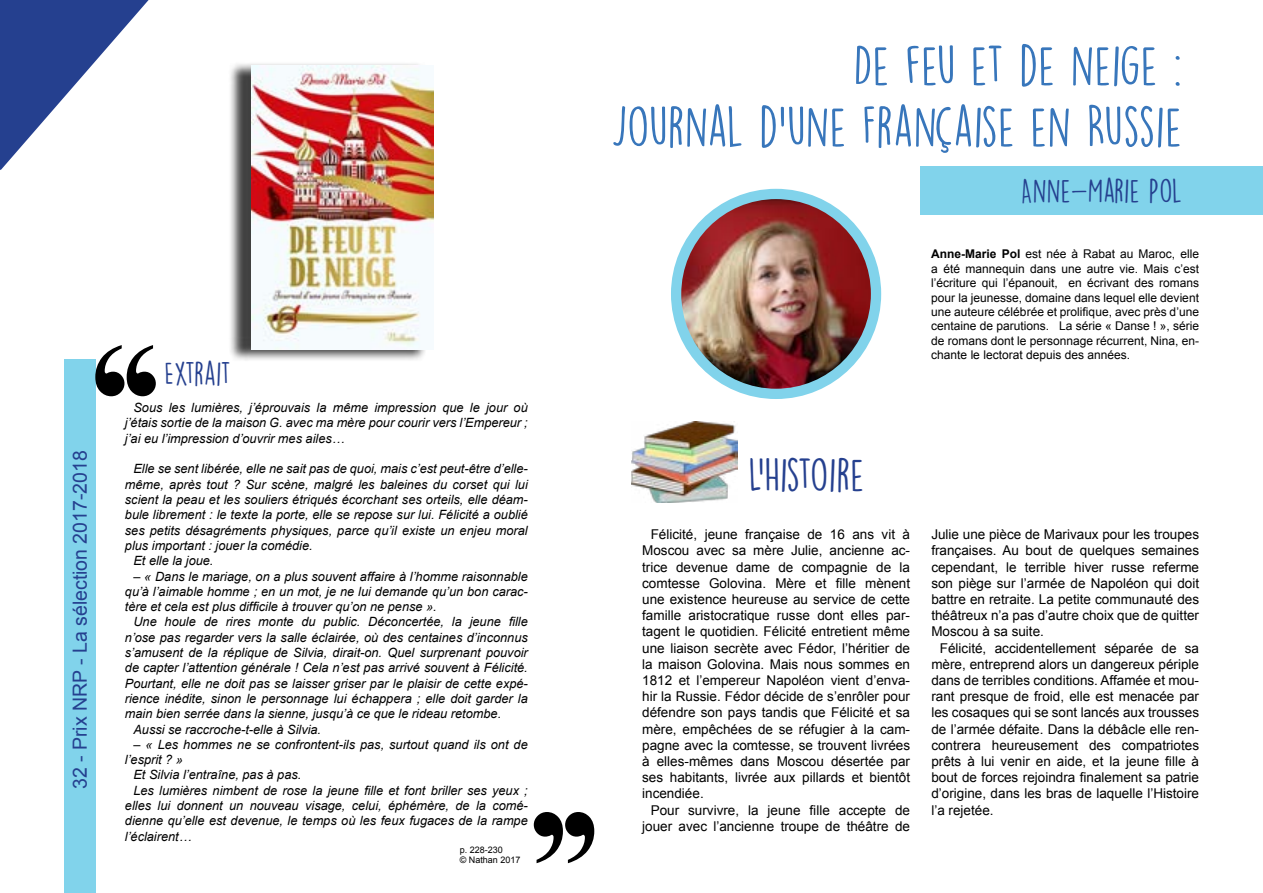
<style>
.page{position:relative;width:1263px;height:893px;background:#fff}
.page>*{position:absolute;margin:0;border:0;box-sizing:border-box;transform-origin:0 0}
.t1{font:700 157.5px "Times New Roman";color:#000}
.t2{font:51px/61.2px "DK Lemon Yellow Sun";color:#3876bb;text-align:right}
.t3{font:42px "DK Lemon Yellow Sun";color:#25408f}
.t4{font:30px "DK Lemon Yellow Sun";color:#25408f}
.t5{font:19.5px "Arial";color:#25408f}
.t6{font:13.5px/16.2px "Arial";color:#000;text-align:justify}
.t7{font:italic 12.75px/15.3px "Arial";color:#000;text-align:justify}
.t8{font:12px/14.4px "Arial";color:#000;text-align:justify}
.t9{font:9px/10.8px "Arial";color:#000}
.s1{font-weight:700}
</style>
<div class="page">
<div style="left:64px;top:359px;width:32px;height:534px;background:#81d3eb"></div>
<img style="left:631px;top:422px;width:107px;height:80px">
<svg style="left:0;top:0;width:149px;height:170px"></svg>
<img style="left:676px;top:194px;width:200px;height:200px;border-radius:100px">
<div style="left:671px;top:189px;width:210px;height:210px;border:10px solid #81d3eb;border-radius:50%"></div>
<div style="left:229px;top:62px;width:198px;height:300px;background:#000;opacity:.75"></div>
<img style="left:251px;top:66px;width:182px;height:284px">
<div style="left:921px;top:166px;width:342px;height:49px;background:#81d3eb"></div>
<h2 class="t2" style="left:611px;top:35px;width:573px">DE FEU ET DE NEIGE :<br>JOURNAL D’UNE FRANÇAISE EN RUSSIE</h2>
<h1 class="t1" style="left:84px;top:290px;width:85px">‘‘</h1>
<h3 class="t4" style="left:164px;top:356px;width:68px">EXTRAIT</h3>
<p class="t7" style="left:125px;top:400px;width:404px;text-indent:9px">Sous les lumières, j’éprouvais la même impression que le jour où j’étais sortie de la maison G. avec ma mère pour courir vers l’Empereur ; j’ai eu l’impression d’ouvrir mes ailes…</p>
<p class="t7" style="left:133px;top:461px;width:396px">Elle se sent libérée, elle ne sait pas de quoi, mais c’est peut-être d’elle-</p>
<p class="t7" style="left:125px;top:477px;width:404px">même, après tout ? Sur scène, malgré les baleines du corset qui lui</p>
<p class="t7" style="left:125px;top:492px;width:404px">scient la peau et les souliers étriqués écorchant ses orteils, elle déam-</p>
<p class="t7" style="left:125px;top:507px;width:404px">bule librement : le texte la porte, elle se repose sur lui. Félicité a oublié</p>
<p class="t7" style="left:125px;top:523px;width:404px">ses petits désagréments physiques, parce qu’il existe un enjeu moral</p>
<p class="t7" style="left:125px;top:538px;width:189px">plus important : jouer la comédie.</p>
<p class="t7" style="left:133px;top:553px;width:82px">Et elle la joue.</p>
<p class="t7" style="left:125px;top:569px;width:404px;text-indent:9px">– « Dans le mariage, on a plus souvent affaire à l’homme raisonnable qu’à l’aimable homme ; en un mot, je ne lui demande qu’un bon carac&shy;tère et cela est plus difficile à trouver qu’on ne pense ».</p>
<p class="t7" style="left:133px;top:614px;width:396px">Une houle de rires monte du public. Déconcertée, la jeune fille</p>
<p class="t7" style="left:125px;top:630px;width:404px">n’ose pas regarder vers la salle éclairée, où des centaines d’inconnus</p>
<p class="t7" style="left:125px;top:645px;width:404px">s’amusent de la réplique de Silvia, dirait-on. Quel surprenant pouvoir</p>
<p class="t7" style="left:125px;top:660px;width:404px">de capter l’attention générale ! Cela n’est pas arrivé souvent à Félicité.</p>
<p class="t7" style="left:125px;top:676px;width:404px">Pourtant, elle ne doit pas se laisser griser par le plaisir de cette expé-</p>
<p class="t7" style="left:125px;top:691px;width:404px">rience inédite, sinon le personnage lui échappera ; elle doit garder la</p>
<p class="t7" style="left:125px;top:706px;width:378px">main bien serrée dans la sienne, jusqu’à ce que le rideau retombe.</p>
<p class="t7" style="left:133px;top:722px;width:189px">Aussi se raccroche-t-elle à Silvia.</p>
<p class="t7" style="left:133px;top:737px;width:396px">– « Les hommes ne se confrontent-ils pas, surtout quand ils ont de</p>
<p class="t7" style="left:125px;top:752px;width:60px">l’esprit ? »</p>
<p class="t7" style="left:133px;top:767px;width:169px">Et Silvia l’entraîne, pas à pas.</p>
<p class="t7" style="left:133px;top:783px;width:396px">Les lumières nimbent de rose la jeune fille et font briller ses yeux ;</p>
<p class="t7" style="left:125px;top:798px;width:404px">elles lui donnent un nouveau visage, celui, éphémère, de la comé-</p>
<p class="t7" style="left:125px;top:813px;width:404px">dienne qu’elle est devenue, le temps où les feux fugaces de la rampe</p>
<p class="t7" style="left:125px;top:829px;width:68px">l’éclairent…</p>
<h3 class="t5" style="left:67px;top:789px;width:340px;rotate:-90deg">32 - Prix NRP - La sélection 2017-2018</h3>
<h3 class="t3" style="left:748px;top:450px;width:118px">L’HISTOIRE</h3>
<p class="t6" style="left:642px;top:527px;width:269px;text-indent:9px">Félicité, jeune française de 16 ans vit à Moscou avec sa mère Julie, ancienne ac&shy;trice devenue dame de compagnie de la comtesse Golovina. Mère et fille mènent une existence heureuse au service de cette famille aristocratique russe dont elles par&shy;tagent le quotidien. Félicité entretient même une liaison secrète avec Fédor, l’héritier de la maison Golovina. Mais nous sommes en 1812 et l’empereur Napoléon vient d’enva&shy;hir la Russie. Fédor décide de s’enrôler pour défendre son pays tandis que Félicité et sa mère, empêchées de se réfugier à la cam&shy;pagne avec la comtesse, se trouvent livrées à elles-mêmes dans Moscou désertée par ses habitants, livrée aux pillards et bientôt incendiée.</p>
<p class="t6" style="left:642px;top:802px;width:269px;text-align:right">Pour survivre, la jeune fille accepte de jouer avec l’ancienne troupe de théâtre de</p>
<h1 class="t1" style="left:606px;top:918px;width:85px;rotate:-180deg">‘‘</h1>
<p class="t9" style="left:460px;top:844px;width:62px">p. 228-230<br>© Nathan 2017</p>
<h3 class="t4" style="left:1021px;top:172px;width:162px">ANNE-MARIE POL</h3>
<p class="t8" style="left:931px;top:247px;width:269px"><span class="s1">Anne-Marie Pol</span> est née à Rabat au Maroc, elle a été mannequin dans une autre vie. Mais c’est l’écriture qui l’épanouit, en écrivant des romans pour la jeunesse, domaine dans lequel elle devient une auteure célébrée et prolifique, avec près d’une centaine de parutions. La série « Danse ! », série de romans dont le personnage récurrent, Nina, en&shy;chante le lectorat depuis des années.</p>
<p class="t6" style="left:931px;top:527px;width:269px">Julie une pièce de Marivaux pour les troupes françaises. Au bout de quelques semaines cependant, le terrible hiver russe referme son piège sur l’armée de Napoléon qui doit battre en retraite. La petite communauté des théâtreux n’a pas d’autre choix que de quitter Moscou à sa suite.</p>
<p class="t6" style="left:931px;top:640px;width:269px;text-indent:9px">Félicité, accidentellement séparée de sa mère, entreprend alors un dangereux périple dans de terribles conditions. Affamée et mou&shy;rant presque de froid, elle est menacée par les cosaques qui se sont lancés aux trousses de l’armée défaite. Dans la débâcle elle ren&shy;contrera heureusement des compatriotes prêts à lui venir en aide, et la jeune fille à bout de forces rejoindra finalement sa patrie d’origine, dans les bras de laquelle l’Histoire l’a rejetée.</p>
</div>
